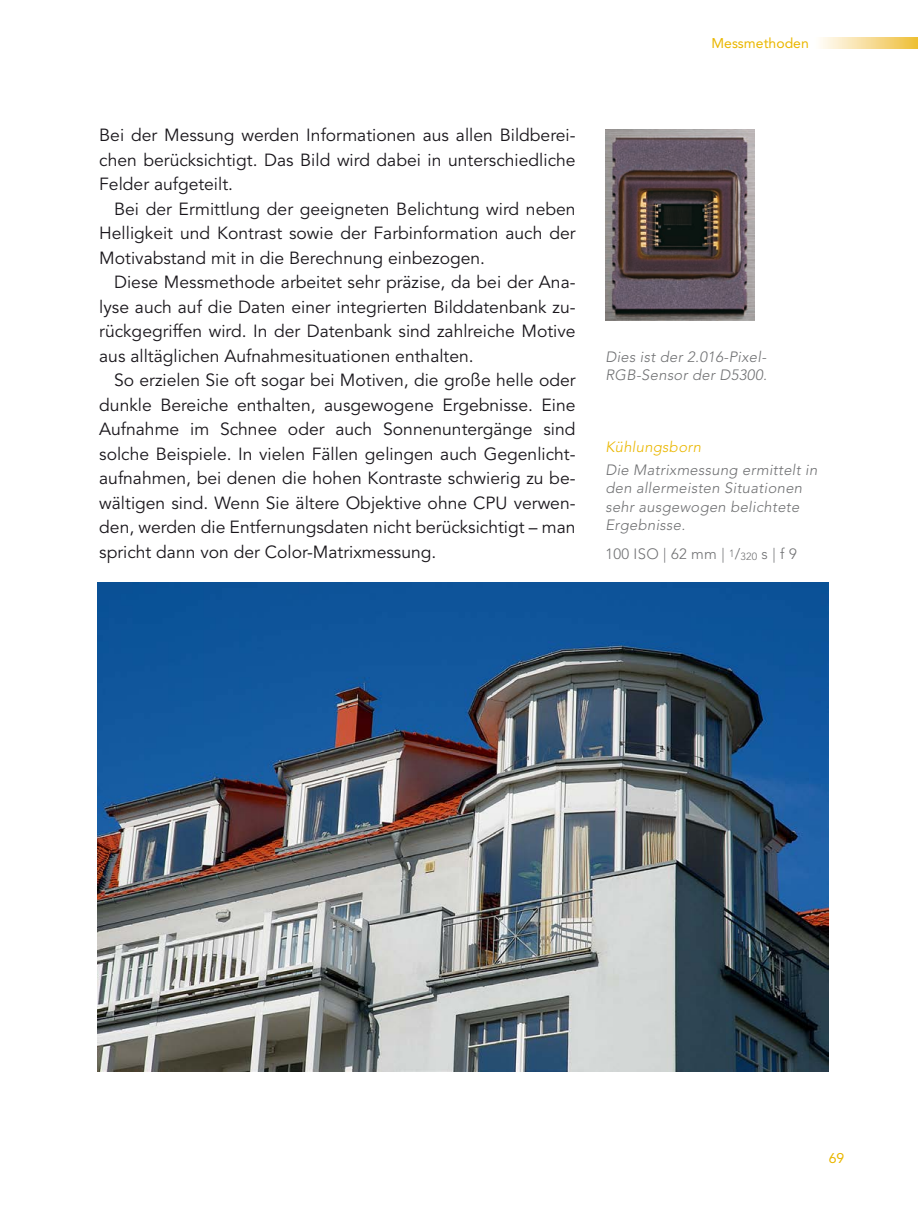
<style>
.page{position:relative;width:918px;height:1216px;background:#fff}
.page>*{position:absolute;margin:0;border:0;box-sizing:border-box;transform-origin:0 0}
.Fließtext_mit_Einzug{font:17.5px/24.5px "Avenir LT Pro";color:#1a171c;text-align:justify}
.Marginalie_rechts{font:italic 300 14.88px/18.4px "Avenir LT Pro";letter-spacing:.02em;color:#707173}
.Marginale_rechts_ISO{font:300 14.88px "Avenir LT Pro";letter-spacing:.02em;color:#707173}
.Ü_Marginalie_rechts{font:italic 300 14.88px "Avenir LT Pro";letter-spacing:.02em;color:#eab700}
.t1{font:14px "Avenir LT Pro";color:#eab700}
.s1{font-size:10.33px}
</style>
<div class="page">
<svg style="left:820px;top:37px;width:98px;height:11px"></svg>
<img style="left:605px;top:129px;width:149px;height:191px">
<img style="left:97px;top:582px;width:731px;height:489px">
<p class="t1" style="left:711px;top:35px;width:99px">Messmethoden</p>
<p class="Fließtext_mit_Einzug" style="left:99px;top:123px;width:478px">Bei der Messung werden Informationen aus allen Bildberei&shy;chen berücksichtigt. Das Bild wird dabei in unterschiedliche Felder aufgeteilt.</p>
<p class="Fließtext_mit_Einzug" style="left:99px;top:197px;width:478px;text-indent:15px">Bei der Ermittlung der geeigneten Belichtung wird neben Helligkeit und Kontrast sowie der Farbinformation auch der Motivabstand mit in die Berechnung einbezogen.</p>
<p class="Fließtext_mit_Einzug" style="left:99px;top:270px;width:478px;text-indent:15px">Diese Messmethode arbeitet sehr präzise, da bei der Ana&shy;lyse auch auf die Daten einer integrierten Bilddatenbank zu&shy;rückgegriffen wird. In der Datenbank sind zahlreiche Motive aus alltäglichen Aufnahmesituationen enthalten.</p>
<p class="Fließtext_mit_Einzug" style="left:99px;top:368px;width:478px;text-indent:15px">So erzielen Sie oft sogar bei Motiven, die große helle oder dunkle Bereiche enthalten, ausgewogene Ergebnisse. Eine Aufnahme im Schnee oder auch Sonnenuntergänge sind solche Beispiele. In vielen Fällen gelingen auch Gegenlicht&shy;aufnahmen, bei denen die hohen Kontraste schwierig zu be&shy;wältigen sind. Wenn Sie ältere Objektive ohne CPU verwen&shy;den, werden die Entfernungsdaten nicht berücksichtigt – man spricht dann von der Color-Matrixmessung.</p>
<p class="Marginalie_rechts" style="left:605px;top:348px;width:163px">Dies ist der 2.016-Pixel-<br>RGB-Sensor der D5300.</p>
<p class="Ü_Marginalie_rechts" style="left:605px;top:438px;width:97px">Kühlungsborn</p>
<p class="Marginalie_rechts" style="left:605px;top:461px;width:213px">Die Matrixmessung ermittelt in den allermeisten Situationen sehr ausgewogen belichtete<br>Ergebnisse.</p>
<p class="Marginale_rechts_ISO" style="left:605px;top:544px;width:193px">100 ISO | 62 mm | <span class="s1">1</span>/<sub>320</sub> s | f 9</p>
<p class="t1" style="left:828px;top:1149px;width:17px">69</p>
</div>
